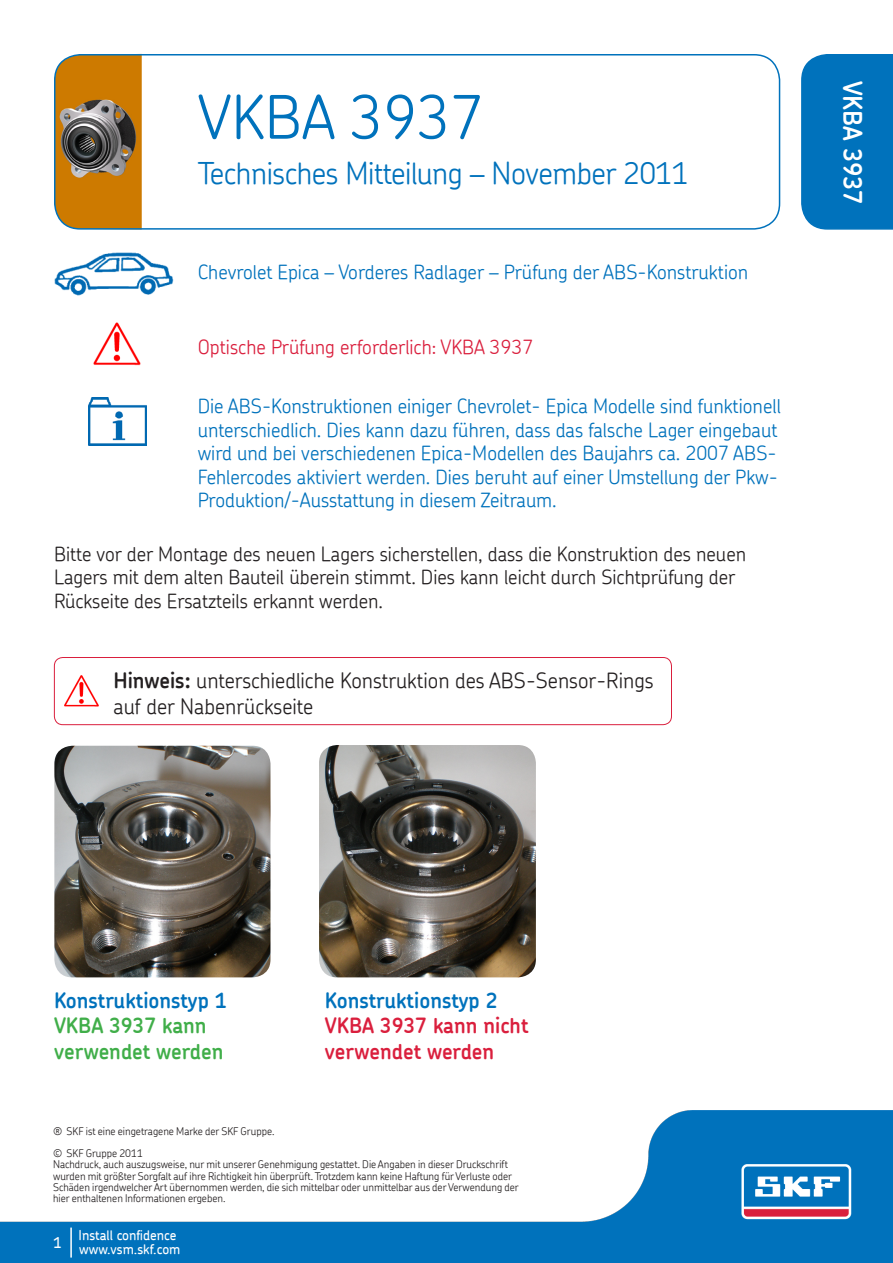
<style>
.page{position:relative;width:893px;height:1263px;background:#fff}
.page>*{position:absolute;margin:0;border:0;box-sizing:border-box;transform-origin:0 0}
.aa_heading{font:300 60px "SKF Chevin";color:#0072bc}
.ac_subhead{font:300 30px "SKF Chevin";letter-spacing:-.015em;color:#0072bc}
.ab_side_heading{font:600 25.5px "SKF Chevin";color:#fff}
.ah_note{font:300 21px/25.2px "SKF Chevin";color:#231f20}
.ag_figuretext{font:600 21px/25.2px "SKF Chevin";color:#da1f3d}
.ag_figuretext-2{font:600 21px/25.2px "SKF Chevin";color:#40ae49}
.ad_bodytext{font:300 19.5px/23.4px "SKF Chevin";color:#0072bc}
.af_blacktext{font:300 19.5px/23.4px "SKF Chevin";color:#231f20}
.ae_red_bodytext{font:300 19.5px "SKF Chevin";color:#da1f3d}
.t1{font:500 15px "SKF Chevin";color:#fff}
.ak_install{font:500 13.5px "SKF Chevin";color:#fff}
.al_email_address{font:500 13.5px "SKF Chevin";color:#fff}
._91_99_-_Disclaimer{font:300 10.5px/11.2px "SKF Chevin";color:#231f20}
.s1{font-weight:600}
.s2{color:#0072bc}
</style>
<div class="page">
<img style="left:55px;top:54px;width:87px;height:175px">
<div style="left:54px;top:54px;width:726px;height:176px;border:2px solid #0072bc;border-radius:26px"></div>
<img style="left:54px;top:253px;width:119px;height:43px">
<img style="left:93px;top:322px;width:48px;height:44px">
<img style="left:88px;top:398px;width:59px;height:47px">
<div style="left:801px;top:54px;width:92px;height:176px;background:#0072bc"></div>
<img style="left:0;top:1110px;width:893px;height:153px">
<hr style="left:70px;top:1227px;width:2px;height:30px;background:#fff">
<img style="left:54px;top:746px;width:216px;height:231px">
<img style="left:319px;top:745px;width:217px;height:232px">
<img style="left:64px;top:675px;width:35px;height:32px">
<div style="left:54px;top:657px;width:618px;height:68px;border:1px solid #da1f3d;border-radius:9px"></div>
<p class="aa_heading" style="left:198px;top:78px;width:288px">VKBA 3937</p>
<p class="ac_subhead" style="left:198px;top:154px;width:493px">Technisches Mitteilung – November 2011</p>
<p class="ad_bodytext" style="left:198px;top:260px;width:552px">Chevrolet Epica – Vorderes Radlager – Prüfung der ABS-Konstruktion</p>
<p class="ae_red_bodytext" style="left:198px;top:334px;width:337px">Optische Prüfung erforderlich: VKBA 3937</p>
<p class="ad_bodytext" style="left:198px;top:394px;width:585px">Die ABS-Konstruktionen einiger Chevrolet- Epica Modelle sind funktionell unterschiedlich. Dies kann dazu führen, dass das falsche Lager eingebaut wird und bei verschiedenen Epica-Modellen des Baujahrs ca. 2007 ABS-Fehlercodes aktiviert werden. Dies beruht auf einer Umstellung der Pkw-Produktion/-Ausstattung in diesem Zeitraum.</p>
<p class="af_blacktext" style="left:54px;top:542px;width:694px">Bitte vor der Montage des neuen Lagers sicherstellen, dass die Konstruktion des neuen<br>Lagers mit dem alten Bauteil überein stimmt. Dies kann leicht durch Sichtprüfung der<br>Rückseite des Ersatzteils erkannt werden.</p>
<p class="ah_note" style="left:113px;top:668px;width:542px"><span class="s1">Hinweis:</span> unterschiedliche Konstruktion des ABS-Sensor-Rings auf der Nabenrückseite</p>
<p class="ab_side_heading" style="left:869px;top:81px;width:126px;rotate:90deg">VKBA 3937</p>
<p class="ag_figuretext-2" style="left:54px;top:987px;width:174px"><span class="s2">Konstruktionstyp 1<br></span>VKBA 3937 kann verwendet werden</p>
<p class="ag_figuretext" style="left:325px;top:987px;width:205px"><span class="s2">Konstruktionstyp 2<br></span>VKBA 3937 kann nicht verwendet werden</p>
<p class="_91_99_-_Disclaimer" style="left:53px;top:1125px;width:223px">® SKF ist eine eingetragene Marke der SKF Gruppe.</p>
<p class="_91_99_-_Disclaimer" style="left:53px;top:1147px;width:91px">© SKF Gruppe 2011</p>
<p class="_91_99_-_Disclaimer" style="left:53px;top:1158px;width:467px">Nachdruck, auch auszugsweise, nur mit unserer Genehmigung gestattet. Die Angaben in dieser Druckschrift wurden mit größter Sorgfalt auf ihre Richtigkeit hin überprüft. Trotzdem kann keine Haftung für Verluste oder Schäden irgendwelcher Art übernommen werden, die sich mittelbar oder unmittelbar aus der Verwendung der hier enthaltenen Informationen ergeben.</p>
<p class="t1" style="left:53px;top:1232px;width:10px">1</p>
<p class="ak_install" style="left:79px;top:1226px;width:99px">Install confidence</p>
<p class="al_email_address" style="left:79px;top:1240px;width:103px">www.vsm.skf.com</p>
</div>
